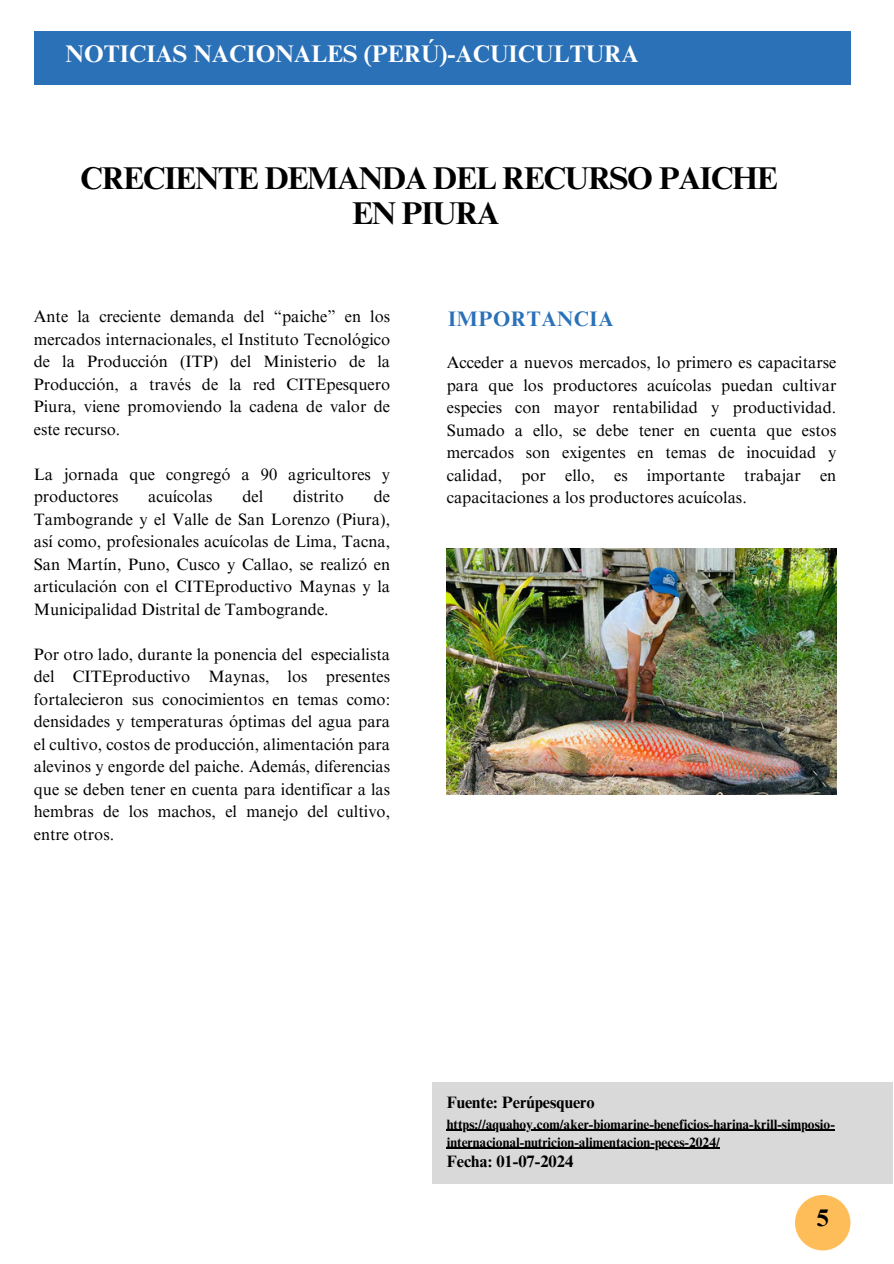
<style>
.page{position:relative;width:894px;height:1264px;background:#fff}
.page>*{position:absolute;margin:0;border:0;box-sizing:border-box;transform-origin:0 0}
.t1{font:700 31.5px/34.8px "Times NRMT Pro";letter-spacing:-.04em;color:#000;text-align:center}
.t2{font:700 24px "Times NRMT Pro";color:#fff}
.t3{font:700 24px "Times NRMT Pro";color:#000}
.t4{font:700 21px "Times NRMT Pro";letter-spacing:.03em;color:#2a71b8}
.t5{font:16.5px/22.5px "Times NRMT Pro";color:#000;text-align:justify}
.t6{font:700 16.5px "Times NRMT Pro";color:#000}
.t7{font:700 13.5px "Times NRMT Pro";color:#000}
</style>
<div class="page">
<div style="left:34px;top:31px;width:815px;height:53px;background:#2a71b8"></div>
<div style="left:432px;top:1082px;width:460px;height:101px;background:#d9d9d9"></div>
<div style="left:794px;top:1194px;width:56px;height:56px;background:#ffbd59;border-radius:50%"></div>
<img style="left:446px;top:548px;width:390px;height:246px">
<hr style="left:446px;top:1129px;width:388px;height:1px;background:#000">
<hr style="left:446px;top:1147px;width:273px;height:1px;background:#000">
<h1 class="t2" style="left:66px;top:45px;width:574px">NOTICIAS NACIONALES (PERÚ)-ACUICULTURA</h1>
<h5 class="t1" style="left:80px;top:165px;width:699px">CRECIENTE DEMANDA DEL RECURSO PAICHE<br>EN PIURA</h5>
<h5 class="t5" style="left:34px;top:307px;width:358px">Ante la creciente demanda del “paiche” en los mercados internacionales, el Instituto Tecnológico de la Producción (ITP) del Ministerio de la Producción, a través de la red CITEpesquero Piura, viene promoviendo la cadena de valor de este recurso.</h5>
<h5 class="t5" style="left:34px;top:465px;width:358px">La jornada que congregó a 90 agricultores y productores</h5>
<h5 class="t5" style="left:148px;top:487px;width:66px">acuícolas</h5>
<h5 class="t5" style="left:242px;top:487px;width:22px">del</h5>
<h5 class="t5" style="left:293px;top:487px;width:52px">distrito</h5>
<h5 class="t5" style="left:34px;top:487px;width:358px;text-indent:340px">de Tambogrande y el Valle de San Lorenzo (Piura), así como, profesionales acuícolas de Lima, Tacna, San Martín, Puno, Cusco y Callao, se realizó en articulación con el CITEproductivo Maynas y la Municipalidad Distrital de Tambogrande.</h5>
<h3 class="t5" style="left:34px;top:645px;width:358px">Por otro lado, durante la ponencia del especialista del CITEproductivo Maynas, los presentes fortalecieron sus conocimientos en temas como: densidades y temperaturas óptimas del agua para el cultivo, costos de producción, alimentación para alevinos y engorde del paiche. Además, diferencias que se deben tener en cuenta para identificar a las hembras de los machos, el manejo del cultivo, entre otros.</h3>
<p class="t4" style="left:448px;top:311px;width:167px">IMPORTANCIA</p>
<p class="t5" style="left:446px;top:353px;width:391px">Acceder a nuevos mercados, lo primero es capacitarse para que los productores acuícolas puedan cultivar especies con mayor rentabilidad y productividad.<br>Sumado a ello, se debe tener en cuenta que estos mercados son exigentes en temas de inocuidad y calidad, por ello, es importante trabajar en capacitaciones a los productores acuícolas.</p>
<h5 class="t6" style="left:446px;top:1096px;width:149px">Fuente: Perúpesquero</h5>
<p class="t7" style="left:446px;top:1118px;width:389px">https://aquahoy.com/aker-biomarine-beneficios-harina-krill-simposio-</p>
<p class="t7" style="left:446px;top:1136px;width:274px">internacional-nutricion-alimentacion-peces-2024/</p>
<p class="t6" style="left:446px;top:1154px;width:128px">Fecha: 01-07-2024</p>
<h2 class="t3" style="left:816px;top:1209px;width:13px">5</h2>
</div>
